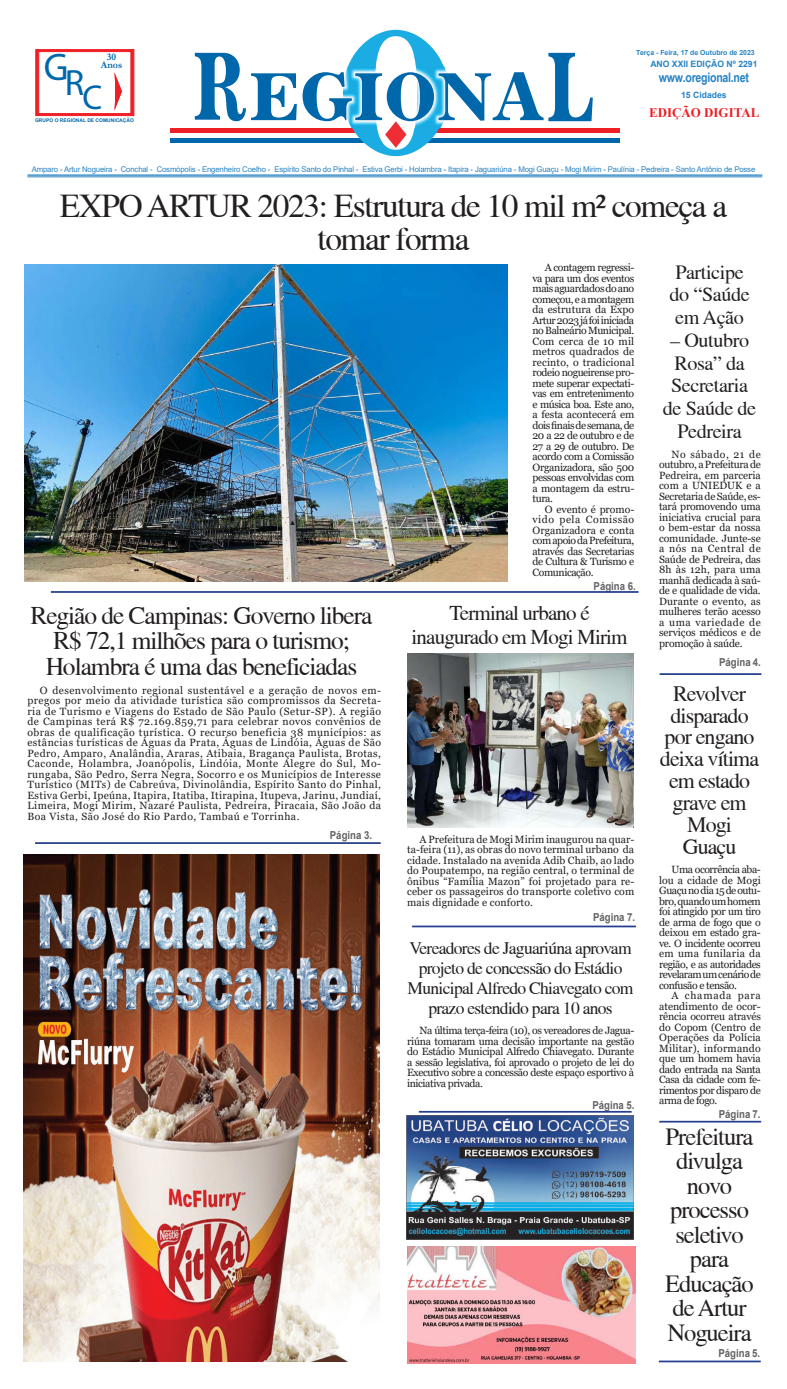
<style>
.page{position:relative;width:787px;height:1389px;background:#fff}
.page>*{position:absolute;margin:0;border:0;box-sizing:border-box;transform-origin:0 0}
.t1{font:38.59px "Myriad Pro";color:#0067aa}
.t2{font:33.25px/33.2px "Times";letter-spacing:-.04em;color:#231f20;text-align:center}
.t3{font:25.38px/25.4px "Times";letter-spacing:-.04em;color:#231f20;text-align:center}
.t4{font:24.5px/24.5px "Times";letter-spacing:-.04em;color:#231f20;text-align:center}
.t5{font:21.88px/21.9px "Times";letter-spacing:-.04em;color:#231f20;text-align:center}
.t6{font:21px/23.6px "Times";letter-spacing:-.04em;color:#231f20;text-align:center}
.t7{font:20.12px/22.8px "Times";letter-spacing:-.02em;color:#231f20}
.t8{font:17.5px/20.1px "Times";letter-spacing:-.04em;color:#231f20;text-align:center}
.t9{font:700 13.12px "Arial Narrow";letter-spacing:-.02em;color:#2783c5}
.t10{font:700 13.12px "Times New Roman";color:#ee1d23}
.t11{font:700 11.03px "Arial";color:#636366;scale:.88 1}
.t12{font:10.5px/10.5px "Georgia";letter-spacing:-.03em;color:#231f20;text-align:justify}
.t13{font:700 10.06px/7.9px "Garamond";color:#0067aa;text-align:center}
.t14{font:700 8.75px "Arial";color:#2783c5}
.t15{font:7.88px "Arial";letter-spacing:-.02em;color:#2783c5}
.t16{font:700 7px "Arial";color:#2783c5}
.t17{font:700 4.99px "Arial";color:#0067aa}
</style>
<div class="page">
<div style="left:36px;top:50px;width:98px;height:66px;background:#ee2d32;border:1px solid #ee2025"></div>
<div style="left:39px;top:52px;width:92px;height:62px;background:#fff;border:1px solid #ee2025"></div>
<svg style="left:114px;top:52px;width:18px;height:65px"></svg>
<hr style="left:27px;top:174px;width:735px;height:2px;background:#2783c5">
<hr style="left:27px;top:177px;width:735px;height:1px;background:#2783c5">
<hr style="left:170px;top:129px;width:194px;height:4px;background:#ee2025">
<hr style="left:428px;top:129px;width:191px;height:4px;background:#ee2025">
<div style="left:170px;top:138px;width:203px;height:5px;background:#0067aa"></div>
<div style="left:414px;top:138px;width:205px;height:5px;background:#0067aa"></div>
<svg style="left:195px;top:30px;width:397px;height:126px"></svg>
<hr style="left:51px;top:591px;width:587px;height:2px;background:#253f8e">
<hr style="left:412px;top:926px;width:223px;height:1px;background:#253f8e">
<hr style="left:659px;top:673px;width:102px;height:2px;background:#253f8e">
<hr style="left:659px;top:1121px;width:101px;height:2px;background:#253f8e">
<hr style="left:658px;top:1361px;width:102px;height:1px;background:#253f8e">
<hr style="left:35px;top:842px;width:345px;height:2px;background:#253f8e">
<img style="left:406px;top:1116px;width:227px;height:123px">
<hr style="left:418px;top:1111px;width:213px;height:2px;background:#253f8e">
<img style="left:407px;top:1247px;width:228px;height:116px">
<img style="left:23px;top:855px;width:356px;height:506px">
<img style="left:25px;top:264px;width:482px;height:317px">
<img style="left:407px;top:654px;width:225px;height:173px">
<h1 class="t1" style="left:44px;top:43px;width:60px">G<sub>R</sub><sub>C</sub></h1>
<p class="t13" style="left:101px;top:53px;width:23px">30<br>Anos</p>
<p class="t17" style="left:35px;top:116px;width:100px">GRUPO O REGIONAL DE COMUNICAÇÃO</p>
<p class="t16" style="left:636px;top:47px;width:120px">Terça - Feira, 17 de Outubro de 2023</p>
<p class="t14" style="left:650px;top:58px;width:109px">ANO XXII EDIÇÃO Nº 2291</p>
<p class="t9" style="left:658px;top:67px;width:92px">www.oregional.net</p>
<p class="t14" style="left:681px;top:89px;width:47px">15 Cidades</p>
<p class="t10" style="left:649px;top:103px;width:112px">EDIÇÃO DIGITAL</p>
<p class="t15" style="left:32px;top:163px;width:724px">Amparo - Artur Nogueira - Conchal - Cosmópolis - Engenheiro Coelho - Espírito Santo do Pinhal - Estiva Gerbi - Holambra - Itapira - Jaguariúna - Mogi Guaçu - Mogi Mirim - Paulínia - Pedreira - Santo Antônio de Posse</p>
<h2 class="t2" style="left:60px;top:189px;width:668px">EXPO ARTUR 2023: Estrutura de 10 mil m² começa a tomar forma</h2>
<p class="t12" style="left:532px;top:263px;width:103px;text-indent:12px">A contagem regressi&shy;va para um dos eventos mais aguardados do ano começou, e a montagem da estrutura da Expo Artur 2023 já foi iniciada no Balneário Municipal.<br>Com cerca de 10 mil metros quadrados de recinto, o tradicional rodeio nogueirense pro&shy;mete superar expectati&shy;vas em entretenimento e música boa. Este ano, a festa acontecerá em dois finais de semana, de 20 a 22 de outubro e de 27 a 29 de outubro. De acordo com a Comissão Organizadora, são 500 pessoas envolvidas com a montagem da estru&shy;tura.</p>
<p class="t12" style="left:532px;top:504px;width:103px;text-indent:12px">O evento é promo&shy;vido pela Comissão Organizadora e conta com apoio da Prefeitura, através das Secretarias de Cultura &amp; Turismo e Comunicação.</p>
<p class="t11" style="left:593px;top:578px;width:50px">Página 6.</p>
<h3 class="t7" style="left:669px;top:260px;width:82px">Participe do “Saúde em Ação</h3>
<h3 class="t7" style="left:662px;top:329px;width:95px;text-align:center">– Outubro<br>Rosa” da<br>Secretaria de Saúde de<br>Pedreira</h3>
<p class="t12" style="left:659px;top:449px;width:103px;text-indent:12px">No sábado, 21 de outubro, a Prefeitura de Pedreira, em parceria com a UNIEDUK e a Secretaria de Saúde, es&shy;tará promovendo uma iniciativa crucial para o bem-estar da nossa comunidade. Junte-se a nós na Central de Saúde de Pedreira, das 8h às 12h, para uma manhã dedicada à saú&shy;de e qualidade de vida.<br>Durante o evento, as mulheres terão acesso a uma variedade de serviços médicos e de promoção à saúde.</p>
<h3 class="t6" style="left:411px;top:601px;width:217px">Terminal urbano é inaugurado em Mogi Mirim</h3>
<h3 class="t3" style="left:31px;top:603px;width:343px">Região de Campinas: Governo libera<br>R$ 72,1 milhões para o turismo;<br>Holambra é uma das beneficiadas</h3>
<p class="t11" style="left:718px;top:655px;width:49px">Página 4.</p>
<p class="t12" style="left:27px;top:685px;width:355px;text-indent:12px">O desenvolvimento regional sustentável e a geração de novos em&shy;pregos por meio da atividade turística são compromissos da Secreta&shy;ria de Turismo e Viagens do Estado de São Paulo (Setur-SP). A região de Campinas terá R$ 72.169.859,71 para celebrar novos convênios de obras de qualificação turística. O recurso beneficia 38 municípios: as estâncias turísticas de Águas da Prata, Águas de Lindóia, Águas de São Pedro, Amparo, Analândia, Araras, Atibaia, Bragança Paulista, Brotas, Caconde, Holambra, Joanópolis, Lindóia, Monte Alegre do Sul, Mo&shy;rungaba, São Pedro, Serra Negra, Socorro e os Municípios de Interesse Turístico (MITs) de Cabreúva, Divinolândia, Espírito Santo do Pinhal, Estiva Gerbi, Ipeúna, Itapira, Itatiba, Itirapina, Itupeva, Jarinu, Jundiaí, Limeira, Mogi Mirim, Nazaré Paulista, Pedreira, Piracaia, São João da Boa Vista, São José do Rio Pardo, Tambaú e Torrinha.</p>
<p class="t11" style="left:330px;top:827px;width:50px">Página 3.</p>
<p class="t12" style="left:407px;top:834px;width:228px;text-indent:12px">A Prefeitura de Mogi Mirim inaugurou na quar&shy;ta-feira (11), as obras do novo terminal urbano da cidade. Instalado na avenida Adib Chaib, ao lado do Poupatempo, na região central, o terminal de ônibus “Família Mazon” foi projetado para re&shy;ceber os passageiros do transporte coletivo com mais dignidade e conforto.</p>
<p class="t11" style="left:592px;top:909px;width:50px">Página 7.</p>
<h3 class="t8" style="left:407px;top:938px;width:227px">Vereadores de Jaguariúna aprovam projeto de concessão do Estádio<br>Municipal Alfredo Chiavegato com prazo estendido para 10 anos</h3>
<p class="t12" style="left:407px;top:1025px;width:228px;text-indent:12px">Na última terça-feira (10), os vereadores de Jagua&shy;riúna tomaram uma decisão importante na gestão do Estádio Municipal Alfredo Chiavegato. Durante a sessão legislativa, foi aprovado o projeto de lei do Executivo sobre a concessão deste espaço esportivo à iniciativa privada.</p>
<p class="t11" style="left:592px;top:1097px;width:50px">Página 5.</p>
<h3 class="t5" style="left:659px;top:682px;width:101px">Revolver disparado por engano deixa vítima em estado grave em<br>Mogi<br>Guaçu</h3>
<p class="t12" style="left:659px;top:865px;width:103px;text-indent:12px">Uma ocorrência aba&shy;lou a cidade de Mogi Guaçu no dia 15 de outu&shy;bro, quando um homem foi atingido por um tiro de arma de fogo que o deixou em estado gra&shy;ve. O incidente ocorreu em uma funilaria da região, e as autoridades revelaram um cenário de confusão e tensão.</p>
<p class="t12" style="left:659px;top:991px;width:103px;text-indent:12px">A chamada para atendimento de ocor&shy;rência ocorreu através do Copom (Centro de Operações da Polícia Militar), informando que um homem havia dado entrada na Santa Casa da cidade com fe&shy;rimentos por disparo de arma de fogo.</p>
<p class="t11" style="left:718px;top:1106px;width:49px">Página 7.</p>
<h3 class="t4" style="left:665px;top:1124px;width:90px">Prefeitura divulga novo processo seletivo para<br>Educação de Artur<br>Nogueira</h3>
<p class="t11" style="left:718px;top:1346px;width:49px">Página 5.</p>
</div>
